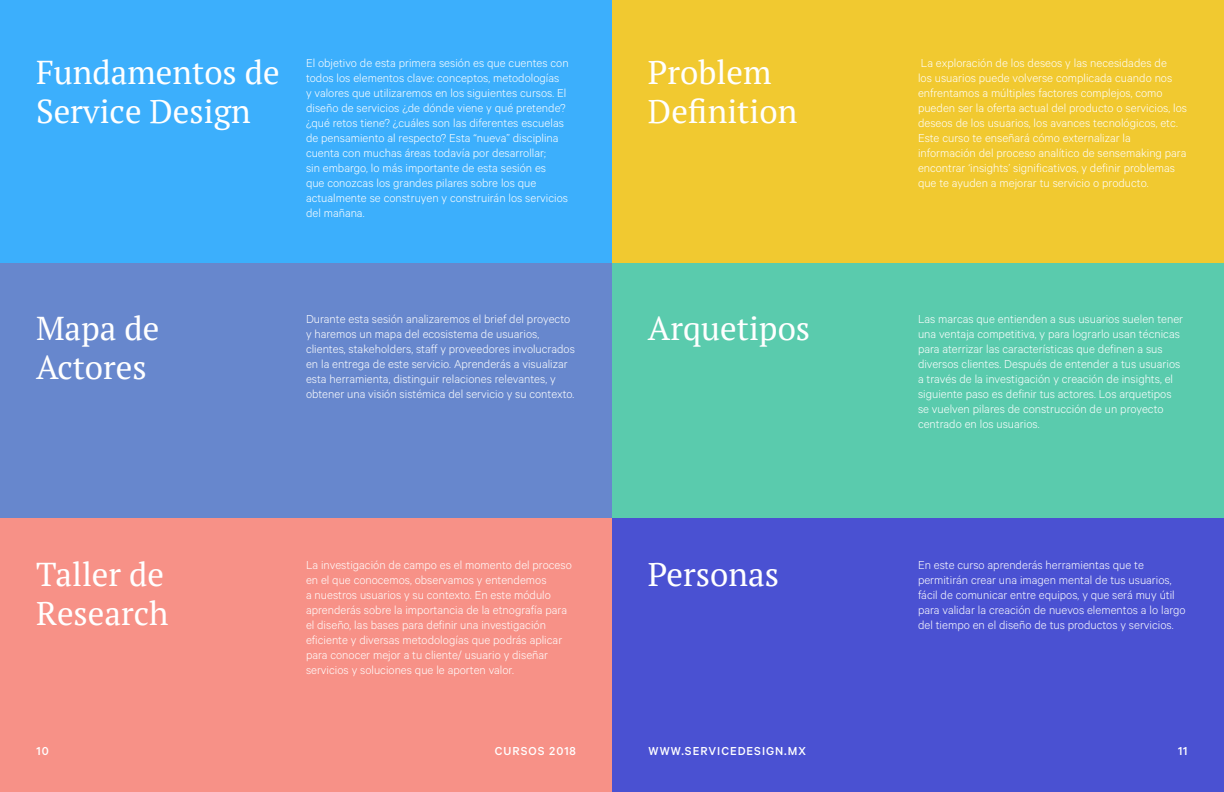
<style>
.page{position:relative;width:1224px;height:792px;background:#fff}
.page>*{position:absolute;margin:0;border:0;box-sizing:border-box;transform-origin:0 0}
.t1{font:33px/39px "PT Serif";color:#fff}
.t2{font:300 13px/15px "Calibre";color:#fff}
.t3{font:500 13px "Calibre";letter-spacing:.075em;color:#fff}
</style>
<div class="page">
<div style="left:0;top:0;width:612px;height:264px;background:#3caffc"></div>
<div style="left:612px;top:0;width:612px;height:264px;background:#f1c930"></div>
<div style="left:0;top:264px;width:612px;height:254px;background:#6787cd"></div>
<div style="left:612px;top:264px;width:612px;height:254px;background:#5acbad"></div>
<div style="left:0;top:518px;width:612px;height:274px;background:#f79187"></div>
<div style="left:612px;top:518px;width:612px;height:274px;background:#4a51d2"></div>
<p class="t2" style="left:306px;top:55px;width:264px">El objetivo de esta primera sesión es que cuentes con todos los elementos clave: conceptos, metodologías<br>y valores que utilizaremos en los siguientes cursos. El diseño de servicios ¿de dónde viene y qué pretende? ¿qué retos tiene? ¿cuáles son las diferentes escuelas de pensamiento al respecto? Esta “nueva” disciplina cuenta con muchas áreas todavía por desarrollar;<br>sin embargo, lo más importante de esta sesión es<br>que conozcas los grandes pilares sobre los que actualmente se construyen y construirán los servicios del mañana.</p>
<p class="t2" style="left:918px;top:55px;width:271px">La exploración de los deseos y las necesidades de<br>los usuarios puede volverse complicada cuando nos enfrentamos a múltiples factores complejos, como pueden ser la oferta actual del producto o servicios, los deseos de los usuarios, los avances tecnológicos, etc.<br>Este curso te enseñará cómo externalizar la información del proceso analítico de sensemaking para encontrar ‘insights’ significativos, y definir problemas que te ayuden a mejorar tu servicio o producto.</p>
<h1 class="t1" style="left:36px;top:53px;width:245px">Fundamentos de<br>Service Design</h1>
<h1 class="t1" style="left:648px;top:53px;width:151px">Problem<br>Definition</h1>
<p class="t2" style="left:306px;top:311px;width:270px">Durante esta sesión analizaremos el brief del proyecto y haremos un mapa del ecosistema de usuarios, clientes, stakeholders, staff y proveedores involucrados en la entrega de este servicio. Aprenderás a visualizar esta herramienta, distinguir relaciones relevantes, y obtener una visión sistémica del servicio y su contexto.</p>
<p class="t2" style="left:918px;top:311px;width:267px">Las marcas que entienden a sus usuarios suelen tener una ventaja competitiva, y para lograrlo usan técnicas para aterrizar las características que definen a sus diversos clientes. Después de entender a tus usuarios a través de la investigación y creación de insights, el siguiente paso es definir tus actores. Los arquetipos se vuelven pilares de construcción de un proyecto centrado en los usuarios.</p>
<h1 class="t1" style="left:36px;top:308px;width:125px">Mapa de<br>Actores</h1>
<h1 class="t1" style="left:648px;top:308px;width:164px">Arquetipos</h1>
<p class="t2" style="left:306px;top:557px;width:267px">La investigación de campo es el momento del proceso en el que conocemos, observamos y entendemos<br>a nuestros usuarios y su contexto. En este módulo aprenderás sobre la importancia de la etnografía para el diseño, las bases para definir una investigación eficiente y diversas metodologías que podrás aplicar para conocer mejor a tu cliente/ usuario y diseñar servicios y soluciones que le aporten valor.</p>
<p class="t2" style="left:918px;top:557px;width:269px">En este curso aprenderás herramientas que te permitirán crear una imagen mental de tus usuarios, fácil de comunicar entre equipos, y que será muy útil para validar la creación de nuevos elementos a lo largo del tiempo en el diseño de tus productos y servicios.</p>
<h1 class="t1" style="left:36px;top:554px;width:134px">Taller de<br>Research</h1>
<h1 class="t1" style="left:648px;top:554px;width:133px">Personas</h1>
<p class="t3" style="left:36px;top:743px;width:14px">10</p>
<p class="t3" style="left:495px;top:743px;width:83px">CURSOS 2018</p>
<p class="t3" style="left:649px;top:743px;width:159px">WWW.SERVICEDESIGN.MX</p>
<p class="t3" style="left:1178px;top:743px;width:11px">11</p>
</div>
